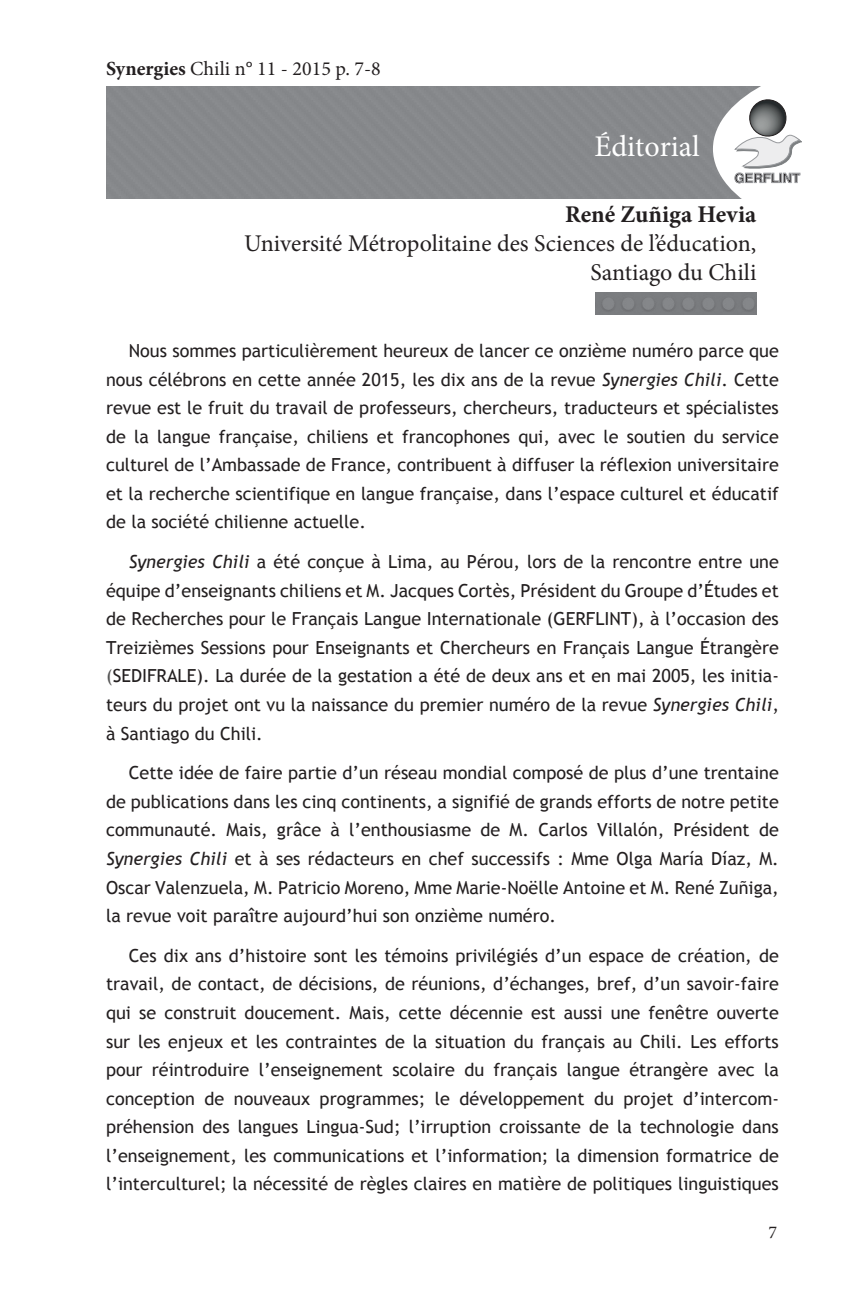
<style>
.page{position:relative;width:851px;height:1304px;background:#fff}
.page>*{position:absolute;margin:0;border:0;box-sizing:border-box;transform-origin:0 0}
.Titre_de_l_article{font:30px "Minion Pro";color:#fff}
.Profession_de_l_aute{font:24px/28.8px "Minion Pro";color:#231f20;text-align:right}
.Nom_de_l_auteur{font:700 24px "Minion Pro";color:#231f20}
.t1{font:20px "Minion Pro";color:#231f20}
.Article_Trebuchet{font:18px/28.6px "Trebuchet MS";color:#231f20;text-align:justify}
.t2{font:18px "Minion Pro";color:#231f20}
.t3{font:700 13.2px "Helvetica";color:#231f20}
.s1{font-weight:700}
.s2{font-style:italic}
.s3{color:#545454}
</style>
<div class="page">
<img style="left:595px;top:292px;width:161px;height:22px">
<svg style="left:712px;top:86px;width:90px;height:113px"></svg>
<div style="left:106px;top:170px;width:94px;height:29px;background:#86888b"></div>
<p class="t1" style="left:106px;top:55px;width:276px"><span class="s1">Synergies</span> Chili n° 11 - 2015 p. 7-8</p>
<p class="Titre_de_l_article" style="left:594px;top:126px;width:107px">Éditorial</p>
<p class="t3" style="left:734px;top:170px;width:67px">GERFLINT</p>
<p class="Nom_de_l_auteur" style="left:565px;top:198px;width:193px">René Zuñiga Hevia</p>
<p class="Profession_de_l_aute" style="left:244px;top:229px;width:513px">Université Métropolitaine des Sciences de l’éducation,<br>Santiago du Chili</p>
<p class="Article_Trebuchet" style="left:106px;top:337px;width:674px;text-indent:23px">Nous sommes particulièrement heureux de lancer ce onzième numéro parce que nous célébrons en cette année 2015, les dix ans de la revue <span class="s2">Synergies Chili</span>. Cette revue est le fruit du travail de professeurs, chercheurs, traducteurs et spécialistes de la langue française, chiliens et francophones qui, avec le soutien du service culturel de l’Ambassade de France, contribuent à diffuser la réflexion universitaire et la recherche scientifique en langue française, dans l’espace culturel et éducatif de la société chilienne actuelle.</p>
<p class="Article_Trebuchet" style="left:106px;top:548px;width:674px;text-indent:23px"><span class="s2">Synergies Chili</span> a été conçue à Lima, au Pérou, lors de la rencontre entre une équipe d’enseignants chiliens et M. Jacques Cortès, Président du Groupe d’Études et de Recherches pour le Français Langue Internationale (GERFLINT), à l’occasion des Treizièmes Sessions pour Enseignants et Chercheurs en Français Langue Étrangère <span class="s3">(</span>SEDIFRALE). La durée de la gestation a été de deux ans et en mai 2005, les initia&shy;teurs du projet ont vu la naissance du premier numéro de la revue <span class="s2">Synergies Chili</span>, à Santiago du Chili.</p>
<p class="Article_Trebuchet" style="left:106px;top:759px;width:674px;text-indent:23px">Cette idée de faire partie d’un réseau mondial composé de plus d’une trentaine de publications dans les cinq continents, a signifié de grands efforts de notre petite communauté. Mais, grâce à l’enthousiasme de M. Carlos Villalón, Président de <span class="s2">Synergies Chili</span> et à ses rédacteurs en chef successifs : Mme Olga María Díaz, M.<br>Oscar Valenzuela, M. Patricio Moreno, Mme Marie-Noëlle Antoine et M. René Zuñiga, la revue voit paraître aujourd’hui son onzième numéro.</p>
<p class="Article_Trebuchet" style="left:106px;top:941px;width:674px;text-indent:23px">Ces dix ans d’histoire sont les témoins privilégiés d’un espace de création, de travail, de contact, de décisions, de réunions, d’échanges, bref, d’un savoir-faire qui se construit doucement. Mais, cette décennie est aussi une fenêtre ouverte sur les enjeux et les contraintes de la situation du français au Chili. Les efforts pour réintroduire l’enseignement scolaire du français langue étrangère avec la conception de nouveaux programmes; le développement du projet d’intercom&shy;préhension des langues Lingua-Sud; l’irruption croissante de la technologie dans l’enseignement, les communications et l’information; la dimension formatrice de l’interculturel; la nécessité de règles claires en matière de politiques linguistiques</p>
<p class="t2" style="left:768px;top:1221px;width:10px">7</p>
</div>
